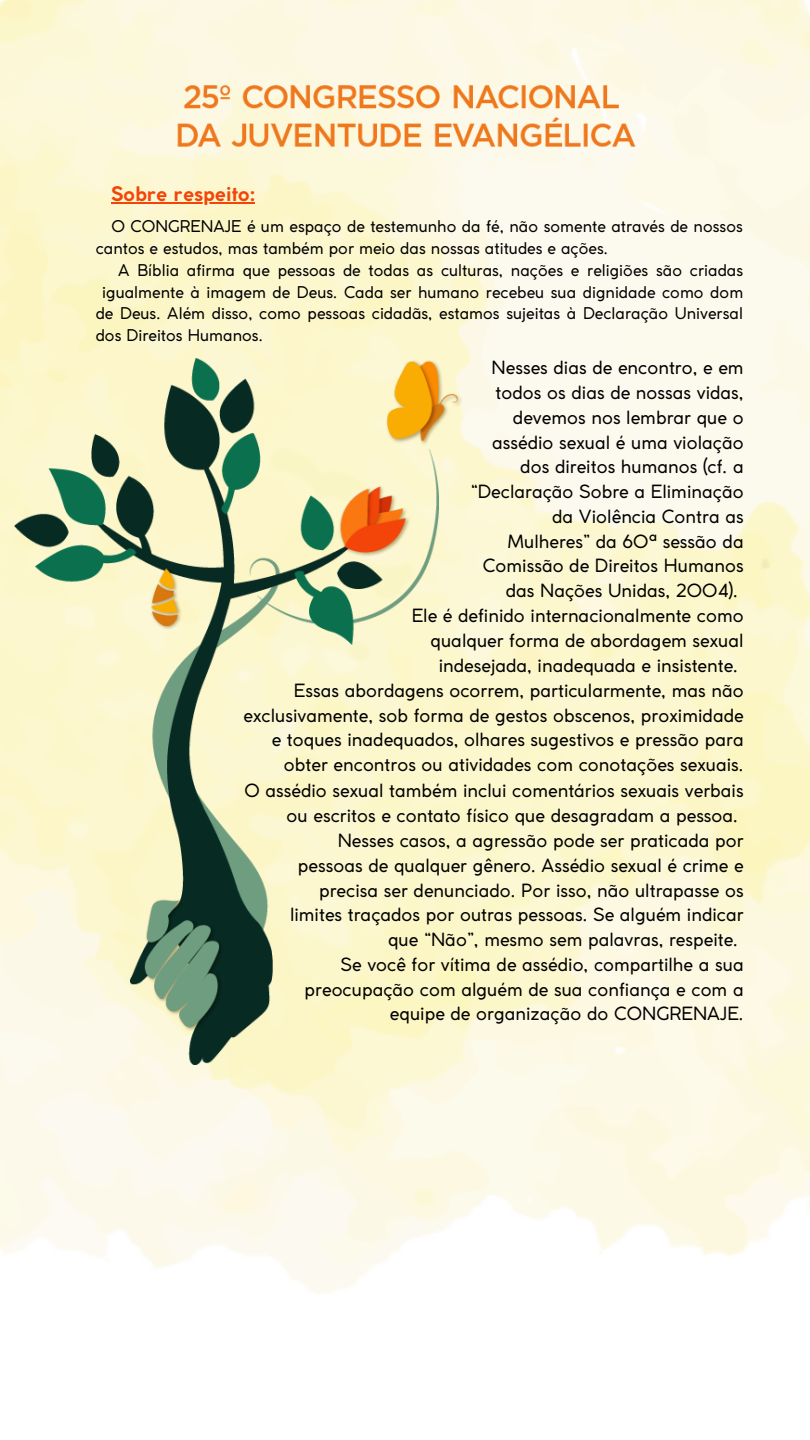
<style>
.page{position:relative;width:810px;height:1440px;background:#fff}
.page>*{position:absolute;margin:0;border:0;box-sizing:border-box;transform-origin:0 0}
.t1{font:700 19.8px "Coco Gothic";color:#f34509}
.t2{font:18px/24.8px "Coco Gothic";color:#000;text-align:right}
.t3{font:16px/21.8px "Coco Gothic";color:#000}
</style>
<div class="page">
<img style="left:0;top:0;width:810px;height:1294px">
<img style="left:15px;top:359px;width:450px;height:706px">
<hr style="left:111px;top:202px;width:144px;height:2px;background:#f34509">
<img style="left:175px;top:81px;width:460px;height:74px">
<p class="t1" style="left:111px;top:186px;width:145px">Sobre respeito:</p>
<p class="t3" style="left:96px;top:217px;width:649px;text-indent:16px">O CONGRENAJE é um espaço de testemunho da fé, não somente através de nossos cantos e estudos, mas também por meio das nossas atitudes e ações.</p>
<p class="t3" style="left:118px;top:260px;width:627px">A Bíblia afirma que pessoas de todas as culturas, nações e religiões são criadas</p>
<p class="t3" style="left:102px;top:282px;width:643px">igualmente à imagem de Deus. Cada ser humano recebeu sua dignidade como dom</p>
<p class="t3" style="left:96px;top:304px;width:649px">de Deus. Além disso, como pessoas cidadãs, estamos sujeitas à Declaração Universal</p>
<p class="t3" style="left:96px;top:326px;width:169px">dos Direitos Humanos.</p>
<p class="t2" style="left:492px;top:357px;width:254px">Nesses dias de encontro, e em</p>
<p class="t2" style="left:496px;top:382px;width:250px">todos os dias de nossas vidas,</p>
<p class="t2" style="left:513px;top:407px;width:232px">devemos nos lembrar que o</p>
<p class="t2" style="left:492px;top:431px;width:253px">assédio sexual é uma violação</p>
<p class="t2" style="left:520px;top:456px;width:225px">dos direitos humanos (cf. a</p>
<p class="t2" style="left:471px;top:481px;width:274px">“Declaração Sobre a Eliminação</p>
<p class="t2" style="left:552px;top:506px;width:193px">da Violência Contra as</p>
<p class="t2" style="left:508px;top:530px;width:238px">Mulheres” da 60ª sessão da</p>
<p class="t2" style="left:483px;top:555px;width:262px">Comissão de Direitos Humanos</p>
<p class="t2" style="left:506px;top:580px;width:234px">das Nações Unidas, 2004).</p>
<p class="t2" style="left:412px;top:605px;width:333px">Ele é definido internacionalmente como</p>
<p class="t2" style="left:431px;top:630px;width:315px">qualquer forma de abordagem sexual</p>
<p class="t2" style="left:439px;top:654px;width:301px">indesejada, inadequada e insistente.</p>
<p class="t2" style="left:243px;top:680px;width:502px">Essas abordagens ocorrem, particularmente, mas não exclusivamente, sob forma de gestos obscenos, proximidade e toques inadequados, olhares sugestivos e pressão para obter encontros ou atividades com conotações sexuais.</p>
<p class="t2" style="left:287px;top:779px;width:459px;text-align:left;text-indent:-42px">O assédio sexual também inclui comentários sexuais verbais ou escritos e contato físico que desagradam a pessoa.</p>
<p class="t2" style="left:338px;top:830px;width:407px">Nesses casos, a agressão pode ser praticada por</p>
<p class="t2" style="left:298px;top:855px;width:447px">pessoas de qualquer gênero. Assédio sexual é crime e</p>
<p class="t2" style="left:319px;top:879px;width:426px">precisa ser denunciado. Por isso, não ultrapasse os</p>
<p class="t2" style="left:290px;top:904px;width:455px">limites traçados por outras pessoas. Se alguém indicar</p>
<p class="t2" style="left:388px;top:929px;width:352px">que “Não”, mesmo sem palavras, respeite.</p>
<p class="t2" style="left:305px;top:954px;width:441px">Se você for vítima de assédio, compartilhe a sua preocupação com alguém de sua confiança e com a equipe de organização do CONGRENAJE.</p>
</div>
